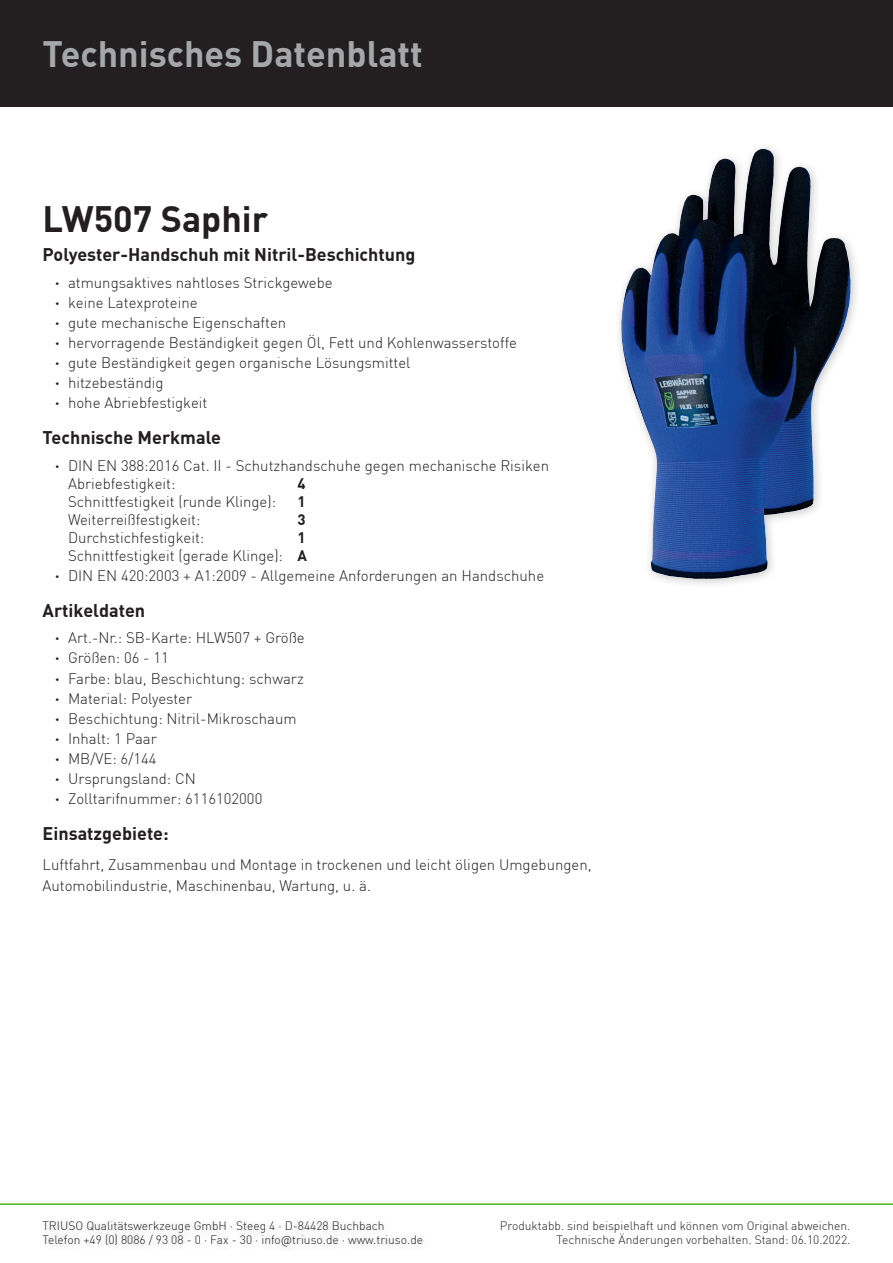
<style>
.page{position:relative;width:893px;height:1263px;background:#fff}
.page>*{position:absolute;margin:0;border:0;box-sizing:border-box;transform-origin:0 0}
.t1{font:700 36px "DIN Pro";color:#a4a8aa}
.t2{font:700 36px "DIN Pro";color:#231f20}
.t3{font:700 18px "DIN Pro";color:#231f20}
.t4{font:300 15px/20.1px "DIN Pro";color:#231f20}
.t5{font:700 15px "DIN Pro";color:#231f20}
.t6{font:300 12px/14.4px "DIN Pro";color:#231f20}
.s1{font-weight:700}
</style>
<div class="page">
<div style="left:614px;top:142px;width:247px;height:447px;background:#231f20;opacity:.25"></div>
<img style="left:729px;top:149px;width:33px;height:88px">
<div style="left:37px;top:1213px;width:395px;height:43px;background:#fbfbfb"></div>
<div style="left:0;top:0;width:893px;height:106px;background:#231f20"></div>
<hr style="left:0;top:1203px;width:893px;height:2px;background:#4cb849">
<h1 class="t1" style="left:43px;top:30px;width:382px">Technisches Datenblatt</h1>
<h1 class="t2" style="left:43px;top:195px;width:227px">LW507 Saphir</h1>
<p class="t3" style="left:43px;top:243px;width:374px">Polyester-Handschuh mit Nitril-Beschichtung</p>
<p class="t4" style="left:55px;top:272px;width:463px"><span class="s1">ˁ</span> atmungsaktives nahtloses Strickgewebe<br><span class="s1">ˁ</span> keine Latexproteine<br><span class="s1">ˁ</span> gute mechanische Eigenschaften<br><span class="s1">ˁ</span> hervorragende Beständigkeit gegen Öl, Fett und Kohlenwasserstoffe <span class="s1">ˁ</span> gute Beständigkeit gegen organische Lösungsmittel<br><span class="s1">ˁ</span> hitzebeständig<br><span class="s1">ˁ</span> hohe Abriebfestigkeit</p>
<p class="t3" style="left:43px;top:426px;width:180px">Technische Merkmale</p>
<p class="t4" style="left:68px;top:456px;width:482px;line-height:18px;text-indent:-13px"><span class="s1">ˁ</span> DIN EN 388:2016 Cat. II - Schutzhandschuhe gegen mechanische Risiken<br>Abriebfestigkeit:</p>
<p class="t5" style="left:298px;top:473px;width:10px">4</p>
<p class="t4" style="left:68px;top:491px;width:210px">Schnittfestigkeit (runde Klinge):</p>
<p class="t5" style="left:298px;top:491px;width:10px">1</p>
<p class="t4" style="left:68px;top:509px;width:134px">Weiterreißfestigkeit:</p>
<p class="t5" style="left:298px;top:509px;width:10px">3</p>
<p class="t4" style="left:68px;top:527px;width:138px">Durchstichfestigkeit:</p>
<p class="t4" style="left:68px;top:528px;width:241px;line-height:18px;text-align:right"><span class="s1">1<br></span>Schnittfestigkeit (gerade Klinge): <span class="s1">A</span></p>
<p class="t4" style="left:55px;top:565px;width:490px"><span class="s1">ˁ</span> DIN EN 420:2003 + A1:2009 - Allgemeine Anforderungen an Handschuhe</p>
<p class="t3" style="left:43px;top:598px;width:104px">Artikeldaten</p>
<p class="t4" style="left:55px;top:628px;width:251px"><span class="s1">ˁ</span> Art.-Nr.: SB-Karte: HLW507 + Größe <span class="s1">ˁ</span> Größen: 06 - 11<br><span class="s1">ˁ</span> Farbe: blau, Beschichtung: schwarz <span class="s1">ˁ</span> Material: Polyester<br><span class="s1">ˁ</span> Beschichtung: Nitril-Mikroschaum <span class="s1">ˁ</span> Inhalt: 1 Paar<br><span class="s1">ˁ</span> MB/VE: 6/144<br><span class="s1">ˁ</span> Ursprungsland: CN<br><span class="s1">ˁ</span> Zolltarifnummer: 6116102000</p>
<p class="t3" style="left:43px;top:822px;width:128px">Einsatzgebiete:</p>
<p class="t4" style="left:43px;top:854px;width:551px;line-height:21px">Luftfahrt, Zusammenbau und Montage in trockenen und leicht öligen Umgebungen,<br>Automobilindustrie, Maschinenbau, Wartung, u. ä.</p>
<p class="t6" style="left:43px;top:1218px;width:382px">TRIUSO Qualitätswerkzeuge GmbH · Steeg 4 · D-84428 Buchbach<br>Telefon +49 (0) 8086 / 93 08 - 0 · Fax - 30 · info@triuso.de · www.triuso.de</p>
<p class="t6" style="left:500px;top:1218px;width:352px;text-align:right">Produktabb. sind beispielhaft und können vom Original abweichen.<br>Technische Änderungen vorbehalten. Stand: 06.10.2022.</p>
</div>
